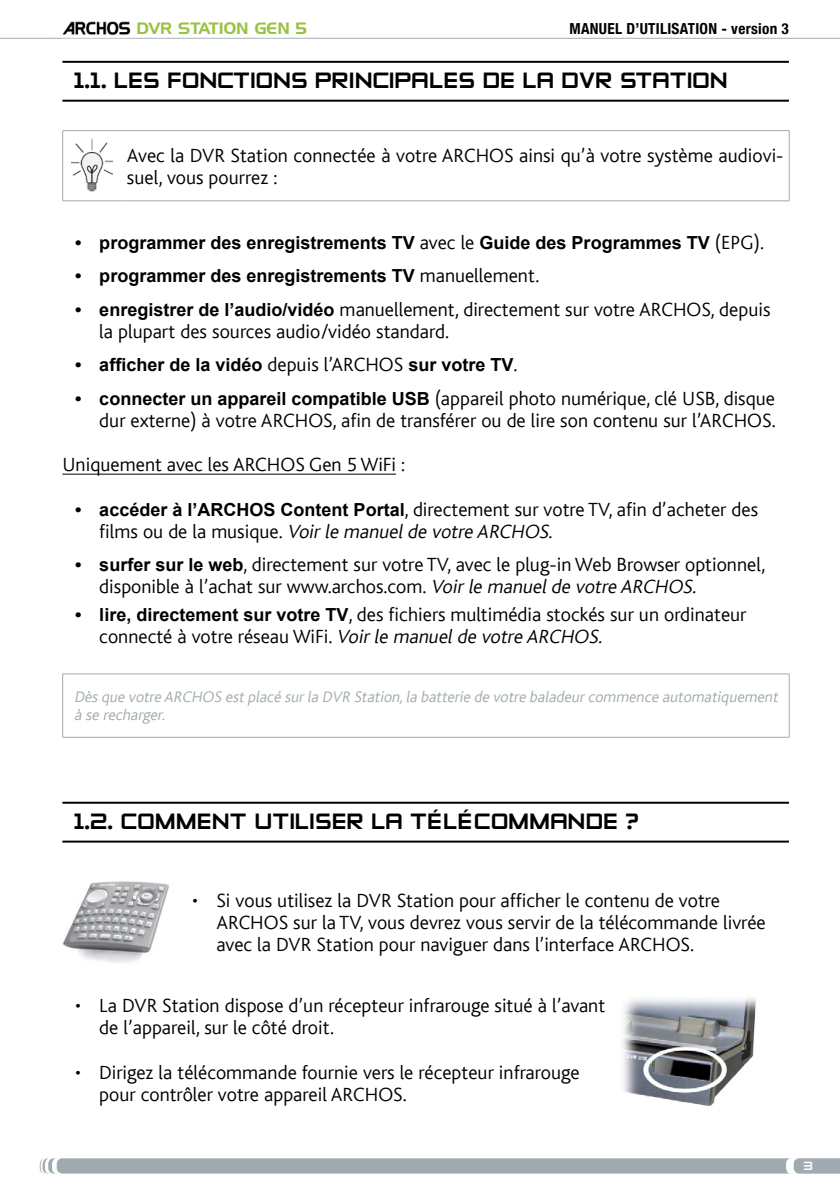
<style>
.page{position:relative;width:840px;height:1191px;background:#fff}
.page>*{position:absolute;margin:0;border:0;box-sizing:border-box;transform-origin:0 0}
.t1{font:26px "Zero Twos";color:#000}
.t2{font:300 20px/22px "Bliss";color:#000}
.t3{font:italic 300 20px "Bliss";color:#000}
.t4{font:700 18px/33.4px "Arial";color:#000}
.t5{font:italic 300 16px "Bliss";color:#a0abb0}
.t6{font:16px "Handel Gothic BT";color:#99c242}
.t7{font:700 condensed 15.2px "Helvetica Neue LT Com";letter-spacing:.02em;color:#000}
.s1{font-family:"Bliss";font-weight:300;font-size:20px}
.s2{font-family:"Arial";font-weight:700;font-size:18px}
.s3{font-style:italic}
</style>
<div class="page">
<hr style="left:0;top:38px;width:839px;height:1px;background:#a0abb0">
<svg style="left:40px;top:1158px;width:799px;height:16px;background:#a6b0b5"></svg>
<div style="left:48px;top:6px;width:272px;height:44px;background:#fff"></div>
<img style="left:62px;top:22px;width:68px;height:13px">
<hr style="left:62px;top:61px;width:726px;height:2px;background:#000">
<hr style="left:62px;top:100px;width:726px;height:2px;background:#000">
<hr style="left:62px;top:473px;width:334px;height:1px;background:#000">
<hr style="left:62px;top:801px;width:726px;height:2px;background:#000">
<hr style="left:62px;top:840px;width:726px;height:2px;background:#000">
<hr style="left:62px;top:130px;width:59px;height:1px;background:#a0abb0">
<hr style="left:62px;top:131px;width:1px;height:70px;background:#a0abb0">
<hr style="left:62px;top:200px;width:59px;height:1px;background:#a0abb0">
<hr style="left:121px;top:130px;width:668px;height:1px;background:#a0abb0">
<hr style="left:788px;top:131px;width:1px;height:70px;background:#a0abb0">
<hr style="left:121px;top:200px;width:668px;height:1px;background:#a0abb0">
<img style="left:72px;top:139px;width:40px;height:53px">
<hr style="left:62px;top:673px;width:727px;height:1px;background:#a0abb0">
<hr style="left:62px;top:674px;width:1px;height:63px;background:#a0abb0">
<hr style="left:788px;top:674px;width:1px;height:63px;background:#a0abb0">
<hr style="left:62px;top:737px;width:727px;height:1px;background:#a0abb0">
<img style="left:63px;top:881px;width:106px;height:82px">
<img style="left:622px;top:998px;width:134px;height:109px">
<p class="t6" style="left:136px;top:19px;width:172px">DVR STATION GEN 5</p>
<p class="t7" style="left:569px;top:19px;width:221px">MANUEL D’UTILISATION - VERSION 3</p>
<h1 class="t1" style="left:74px;top:68px;width:655px">1.1. LES FONCTIONS PRINCIPALES DE LA DVR STATION</h1>
<p class="t2" style="left:127px;top:145px;width:362px">Avec la DVR Station connectée à votre ARCHOS</p>
<p class="t2" style="left:519px;top:145px;width:266px">ainsi qu’à votre système audiovi-</p>
<p class="t2" style="left:127px;top:167px;width:152px">suel, vous pourrez :</p>
<p class="t4" style="left:99px;top:227px;width:665px">programmer des enregistrements TV <span class="s1">avec le</span> Guide des Programmes TV <span class="s1">(EPG). </span>programmer des enregistrements TV <span class="s1">manuellement.</span></p>
<p class="t2" style="left:99px;top:299px;width:586px"><span class="s2">enregistrer de l’audio/vidéo</span> manuellement, directement sur votre ARCHOS</p>
<p class="t2" style="left:710px;top:299px;width:61px">, depuis</p>
<p class="t2" style="left:99px;top:321px;width:351px">la plupart des sources audio/vidéo standard.</p>
<p class="t4" style="left:99px;top:349px;width:279px">afficher de la vidéo <span class="s1">depuis l’ARCHOS</span></p>
<p class="t4" style="left:408px;top:349px;width:110px">sur votre TV<span class="s1">.</span></p>
<p class="t2" style="left:99px;top:387px;width:677px"><span class="s2">connecter un appareil compatible USB</span> (appareil photo numérique, clé USB, disque dur externe) à votre ARCHOS, afin de transférer ou de lire son contenu sur l’ARCHOS.</p>
<p class="t2" style="left:62px;top:454px;width:218px">Uniquement avec les ARCHOS</p>
<p class="t2" style="left:309px;top:454px;width:97px">Gen 5 WiFi :</p>
<p class="t2" style="left:99px;top:499px;width:660px"><span class="s2">accéder à l’ARCHOS Content Portal</span>, directement sur votre TV, afin d’acheter des fi l m s o u d e l a m u s i q u e . <span class="s3">Voirle manuelde votre ARCHOS</span></p>
<p class="t4" style="left:75px;top:227px;width:8px;text-align:justify">• • •</p>
<p class="t4" style="left:75px;top:349px;width:8px">• •</p>
<p class="t4" style="left:75px;top:493px;width:8px">•</p>
<p class="t2" style="left:99px;top:515px;width:667px;line-height:33.4px;text-indent:449px">.<br><span class="s2">surfer sur le web</span>, directement sur votre TV, avec le plug-in Web Browser optionnel,</p>
<p class="t2" style="left:99px;top:576px;width:568px">disponible à l’achat sur www.archos.com. <span class="s3">Voirle manuelde votre ARCHOS</span></p>
<p class="t4" style="left:75px;top:549px;width:8px">•</p>
<p class="t2" style="left:99px;top:573px;width:648px;line-height:27.6px;text-indent:592px"><span class="s3">.<br></span><span class="s2">lire, directement sur votre TV</span>, des fichiers multimédia stockés sur un ordinateur</p>
<p class="t2" style="left:99px;top:626px;width:474px">connecté à votre réseau WiFi. <span class="s3">Voirle manuelde votre ARCHOS</span></p>
<p class="t3" style="left:597px;top:626px;width:9px">.</p>
<p class="t4" style="left:75px;top:598px;width:8px">•</p>
<p class="t5" style="left:74px;top:688px;width:128px">Dès que votre ARCHOS</p>
<p class="t5" style="left:225px;top:688px;width:557px">estplacé surla DVR Station,la batterie de votre baladeurcommence automatiquement</p>
<p class="t5" style="left:74px;top:706px;width:95px">à se recharger.</p>
<h1 class="t1" style="left:74px;top:808px;width:566px">1.2. COMMENT UTILISER LA TÉLÉCOMMANDE ?</h1>
<p class="t2" style="left:75px;top:995px;width:7px">•</p>
<p class="t2" style="left:75px;top:1061px;width:7px">•</p>
<p class="t2" style="left:192px;top:889px;width:7px">•</p>
<p class="t2" style="left:216px;top:889px;width:505px">Si vous utilisez la DVR Station pour afficher le contenu de votre<br>ARCHOS</p>
<p class="t2" style="left:216px;top:911px;width:550px;text-indent:77px">sur la TV, vous devrez vous servir de la télécommande livrée avec la DVR Station pour naviguer dans l’interface ARCHOS</p>
<p class="t2" style="left:689px;top:933px;width:5px">.</p>
<p class="t2" style="left:99px;top:995px;width:507px">La DVR Station dispose d’un récepteur infrarouge situé à l’avant de l’appareil, sur le côté droit.</p>
<p class="t2" style="left:99px;top:1061px;width:481px">Dirigez la télécommande fournie vers le récepteur infrarouge pour contrôler votre appareil ARCHOS</p>
<p class="t2" style="left:402px;top:1083px;width:5px">.</p>
</div>
